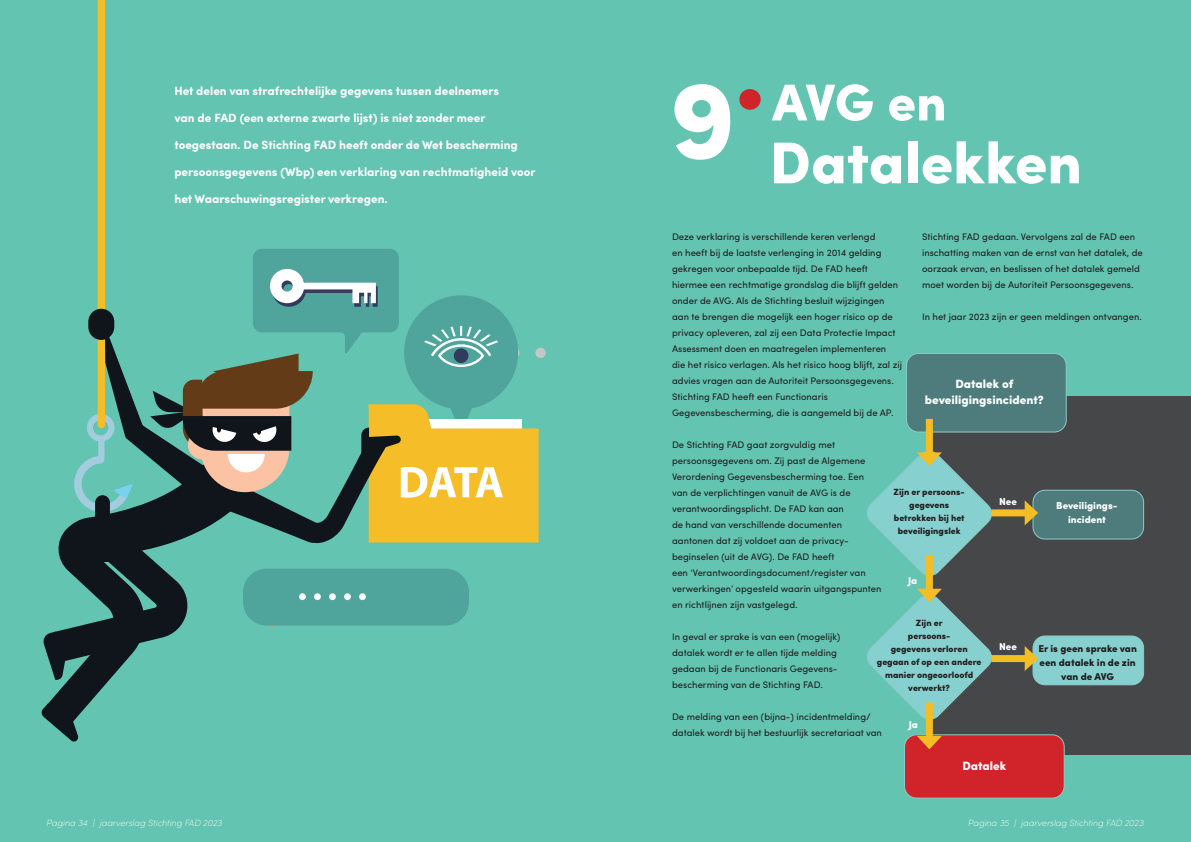
<style>
.page{position:relative;width:1191px;height:842px;background:#63c4b1}
.page>*{position:absolute;margin:0;border:0;box-sizing:border-box;transform-origin:0 0}
.t1{font:900 112px "Sofia Pro";color:#fff}
.t2{font:900 59px "Sofia Pro";letter-spacing:-.005em;color:#fff}
.t3{font:900 52px "Sofia Pro";color:#fff}
.t4{font:700 12px "Sofia Pro";color:#fff}
.t5{font:900 12px/16px "Sofia Pro";color:#fff;text-align:center}
.t6{font:900 10px/14px "Sofia Pro";color:#231f20;text-align:center}
.t7{font:900 10px "Sofia Pro";color:#fff}
.t8{font:9.5px/16px "Sofia Pro";color:#231f20}
.t9{font:900 9px/13px "Sofia Pro";color:#231f20;text-align:center}
.t10{font:italic 200 9px "Sofia Pro";color:#fff}
</style>
<div class="page">
<div style="left:535px;top:348px;width:11px;height:10px;background:#c5c7c7;border-radius:50%"></div>
<svg style="left:47px;top:680px;width:62px;height:36px;fill:#0f151a"></svg>
<svg style="left:41px;top:704px;width:37px;height:38px"></svg>
<svg style="left:43px;top:0;width:495px;height:680px"></svg>
<div style="left:929px;top:397px;width:262px;height:358px;background:#464748"></div>
<div style="left:906px;top:353px;width:160px;height:79px;background:#4e7c7c;border-radius:12px"></div>
<div style="left:906px;top:353px;width:160px;height:79px;border:1px solid #8bcbc9;border-radius:12px"></div>
<div style="left:904px;top:735px;width:160px;height:63px;background:#d1232a;border-radius:12px"></div>
<div style="left:904px;top:734px;width:160px;height:64px;border:1px solid #8bcbc9;border-radius:12px"></div>
<div style="left:1033px;top:490px;width:110px;height:49px;background:#4e7c7c;border-radius:12px"></div>
<div style="left:1032px;top:490px;width:112px;height:49px;border:1px solid #8bcbc9;border-radius:12px"></div>
<div style="left:1033px;top:636px;width:110px;height:49px;background:#86d1cf;border-radius:12px"></div>
<div style="left:1032px;top:635px;width:112px;height:50px;border:1px solid #8bcbc9;border-radius:12px"></div>
<div style="left:991px;top:509px;width:39px;height:7px;background:#f5bd24"></div>
<svg style="left:1024px;top:500px;width:14px;height:25px"></svg>
<div style="left:991px;top:655px;width:39px;height:7px;background:#f5bd24"></div>
<svg style="left:1024px;top:646px;width:14px;height:25px"></svg>
<div style="left:926px;top:555px;width:7px;height:39px;background:#f5bd24"></div>
<svg style="left:867px;top:589px;width:127px;height:133px"></svg>
<div style="left:926px;top:702px;width:7px;height:39px;background:#f5bd24"></div>
<svg style="left:917px;top:736px;width:25px;height:13px"></svg>
<div style="left:926px;top:419px;width:7px;height:39px;background:#f5bd24"></div>
<svg style="left:867px;top:450px;width:127px;height:128px"></svg>
<p class="t4" style="left:174px;top:82px;width:326px">Het delen van strafrechtelijke gegevens tussen deelnemers</p>
<p class="t4" style="left:174px;top:109px;width:312px">van de FAD (een externe zwarte lijst) is niet zonder meer</p>
<p class="t4" style="left:174px;top:136px;width:345px">toegestaan. De Stichting FAD heeft onder de Wet bescherming</p>
<p class="t4" style="left:174px;top:163px;width:363px">persoonsgegevens (Wbp) een verklaring van rechtmatigheid voor</p>
<p class="t4" style="left:174px;top:190px;width:215px">het Waarschuwingsregister verkregen.</p>
<p class="t1" style="left:669px;top:31px;width:98px">9<sup>.</sup></p>
<p class="t3" style="left:772px;top:61px;width:176px">AVG en</p>
<p class="t2" style="left:769px;top:116px;width:314px">Datalekken</p>
<p class="t8" style="left:672px;top:228px;width:231px">Deze verklaring is verschillende keren verlengd<br>en heeft bij de laatste verlenging in 2014 gelding gekregen voor onbepaalde tijd. De FAD heeft hiermee een rechtmatige grondslag die blijft gelden onder de AVG. Als de Stichting besluit wijzigingen aan te brengen die mogelijk een hoger risico op de privacy opleveren, zal zij een Data Protectie Impact Assessment doen en maatregelen implementeren die het risico verlagen. Als het risico hoog blijft, zal zij advies vragen aan de Autoriteit Persoonsgegevens.<br>Stichting FAD heeft een Functionaris Gegevensbescherming, die is aangemeld bij de AP.</p>
<p class="t8" style="left:672px;top:436px;width:211px">De Stichting FAD gaat zorgvuldig met persoonsgegevens om. Zij past de Algemene Verordening Gegevensbescherming toe. Een van de verplichtingen vanuit de AVG is de verantwoordingsplicht. De FAD kan aan<br>de hand van verschillende documenten aantonen dat zij voldoet aan de privacy&shy;beginselen (uit de AVG). De FAD heeft<br>een ‘Verantwoordingsdocument/register van verwerkingen’ opgesteld waarin uitgangspunten en richtlijnen zijn vastgelegd.</p>
<p class="t8" style="left:672px;top:628px;width:170px">In geval er sprake is van een (mogelijk) datalek wordt er te allen tijde melding gedaan bij de Functionaris Gegevens&shy;bescherming van de Stichting FAD.</p>
<p class="t8" style="left:672px;top:708px;width:211px">De melding van een (bijna-) incidentmelding/ datalek wordt bij het bestuurlijk secretariaat van</p>
<p class="t8" style="left:922px;top:228px;width:222px">Stichting FAD gedaan. Vervolgens zal de FAD een inschatting maken van de ernst van het datalek, de oorzaak ervan, en beslissen of het datalek gemeld moet worden bij de Autoriteit Persoonsgegevens.</p>
<p class="t8" style="left:922px;top:308px;width:221px">In het jaar 2023 zijn er geen meldingen ontvangen.</p>
<p class="t5" style="left:925px;top:375px;width:120px">Datalek of beveiligingsincident?</p>
<p class="t9" style="left:893px;top:485px;width:73px">Zijn er persoons-</p>
<p class="t9" style="left:909px;top:498px;width:42px">gegevens</p>
<p class="t9" style="left:894px;top:511px;width:72px">betrokken bij het beveiligingslek</p>
<p class="t7" style="left:999px;top:494px;width:19px">Nee</p>
<p class="t7" style="left:1056px;top:498px;width:63px">Beveiligings-</p>
<p class="t7" style="left:1068px;top:512px;width:39px">incident</p>
<p class="t7" style="left:908px;top:573px;width:11px">Ja</p>
<p class="t9" style="left:916px;top:616px;width:28px">Zijn er</p>
<p class="t9" style="left:908px;top:629px;width:44px">persoons-</p>
<p class="t9" style="left:890px;top:642px;width:79px">gegevens verloren</p>
<p class="t9" style="left:877px;top:655px;width:106px">gegaan of op een andere</p>
<p class="t9" style="left:885px;top:668px;width:90px">manier ongeoorloofd verwerkt?</p>
<p class="t7" style="left:999px;top:639px;width:19px">Nee</p>
<p class="t6" style="left:1038px;top:641px;width:100px">Er is geen sprake van een datalek in de zin van de AVG</p>
<p class="t7" style="left:908px;top:717px;width:11px">Ja</p>
<p class="t5" style="left:962px;top:757px;width:45px">Datalek</p>
<p class="t10" style="left:46px;top:816px;width:177px">Pagina 34 | jaarverslag Stichting FAD 2023</p>
<p class="t10" style="left:967px;top:816px;width:177px">Pagina 35 | jaarverslag Stichting FAD 2023</p>
</div>
